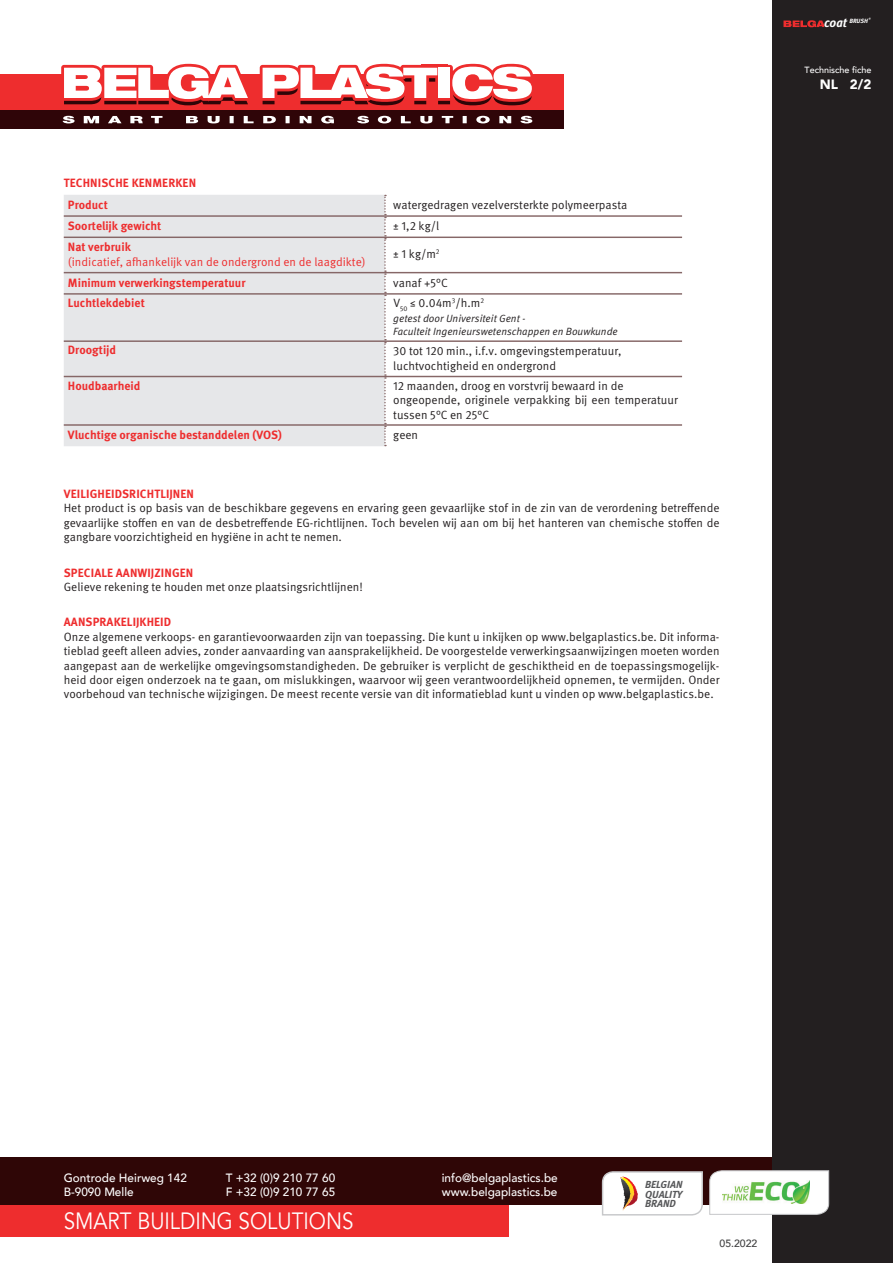
<style>
.page{position:relative;width:893px;height:1263px;background:#fff}
.page>*{position:absolute;margin:0;border:0;box-sizing:border-box;transform-origin:0 0}
.t1{font:23.55px "Avenir";color:#fff;scale:.88 1}
.t2{font:900 13.5px "Avenir";color:#fff}
.t3{font:12px/14.4px "Meta Pro";color:#231f20;text-align:justify}
.t4{font:700 12px "Meta Pro";color:#ee2d2e}
.t5{font:500 12px "Avenir";color:#fff}
.t6{font:12px "Meta Pro";color:#ee2d2e}
.t7{font:italic 10.5px "Meta Pro";color:#231f20}
.t8{font:500 10.5px "Avenir";color:#3e3e3f}
.t9{font:italic 700 10.2px/9.3px "Meta";color:#57585a;text-align:justify}
.t10{font:500 9px "Avenir";color:#fff}
.t11{font:italic 700 6.15px "Meta Pro";letter-spacing:-.01em;color:#fff}
.s1{font-size:12.6px}
</style>
<div class="page">
<div style="left:0;top:1157px;width:778px;height:48px;background:#2f0606"></div>
<div style="left:772px;top:0;width:121px;height:1263px;background:#231f20"></div>
<div style="left:0;top:1205px;width:509px;height:31px;background:#ee2d2e"></div>
<div style="left:64px;top:195px;width:320px;height:251px;background:#e6e7e9"></div>
<svg style="left:384px;top:195px;width:2px;height:251px"></svg>
<hr style="left:64px;top:215px;width:321px;height:2px;background:#866767">
<hr style="left:64px;top:237px;width:321px;height:1px;background:#866767">
<hr style="left:64px;top:272px;width:321px;height:1px;background:#866767">
<hr style="left:64px;top:293px;width:321px;height:2px;background:#866767">
<hr style="left:64px;top:340px;width:321px;height:2px;background:#866767">
<hr style="left:64px;top:376px;width:321px;height:1px;background:#866767">
<hr style="left:64px;top:424px;width:321px;height:2px;background:#866767">
<hr style="left:385px;top:215px;width:297px;height:2px;background:#866767">
<hr style="left:385px;top:237px;width:297px;height:1px;background:#866767">
<hr style="left:385px;top:272px;width:297px;height:1px;background:#866767">
<hr style="left:385px;top:293px;width:297px;height:2px;background:#866767">
<hr style="left:385px;top:340px;width:297px;height:2px;background:#866767">
<hr style="left:385px;top:376px;width:297px;height:1px;background:#866767">
<hr style="left:385px;top:424px;width:297px;height:2px;background:#866767">
<svg style="left:601px;top:1170px;width:229px;height:46px"></svg>
<img style="left:723px;top:1180px;width:87px;height:24px">
<div style="left:0;top:74px;width:563px;height:36px;background:#ee2d2e"></div>
<div style="left:0;top:110px;width:563px;height:19px;background:#2f0508"></div>
<svg style="left:61px;top:64px;width:472px;height:41px"></svg>
<svg style="left:63px;top:116px;width:469px;height:7px"></svg>
<svg style="left:783px;top:20px;width:41px;height:7px"></svg>
<p class="t4" style="left:64px;top:175px;width:134px">TECHNISCHE KENMERKEN</p>
<p class="t4" style="left:68px;top:197px;width:41px">Product</p>
<p class="t3" style="left:393px;top:198px;width:236px">watergedragen vezelversterkte polymeerpasta</p>
<p class="t4" style="left:68px;top:218px;width:95px">Soortelijk gewicht</p>
<p class="t3" style="left:393px;top:219px;width:47px">± 1,2 kg/l</p>
<p class="t4" style="left:68px;top:239px;width:64px">Nat verbruik</p>
<p class="t6" style="left:68px;top:254px;width:299px">(indicatief, afhankelijk van de ondergrond en de laagdikte)</p>
<p class="t3" style="left:393px;top:247px;width:48px">± 1 kg/m<sup>2</sup></p>
<p class="t4" style="left:68px;top:275px;width:179px">Minimum verwerkingstemperatuur</p>
<p class="t3" style="left:393px;top:276px;width:56px">vanaf +5°C</p>
<p class="t4" style="left:68px;top:295px;width:78px">Luchtlekdebiet</p>
<p class="t3" style="left:393px;top:296px;width:92px">V<sub>50</sub> ≤ 0.04m<sup>3</sup>/h.m<sup>2</sup></p>
<p class="t7" style="left:393px;top:312px;width:134px">getest door Universiteit Gent -</p>
<p class="t7" style="left:393px;top:324px;width:226px">Faculteit Ingenieurswetenschappen en Bouwkunde</p>
<p class="t4" style="left:68px;top:343px;width:49px">Droogtijd</p>
<p class="t3" style="left:393px;top:344px;width:230px">30 tot 120 min., i.f.v. omgevingstemperatuur,</p>
<p class="t3" style="left:393px;top:358px;width:164px">luchtvochtigheid en ondergrond</p>
<p class="t4" style="left:68px;top:378px;width:74px">Houdbaarheid</p>
<p class="t3" style="left:393px;top:379px;width:232px">12 maanden, droog en vorstvrij bewaard in de</p>
<p class="t3" style="left:393px;top:393px;width:286px">ongeopende, originele verpakking bij een temperatuur tussen 5°C en 25°C</p>
<p class="t4" style="left:68px;top:427px;width:216px">Vluchtige organische bestanddelen (VOS)</p>
<p class="t3" style="left:393px;top:428px;width:26px">geen</p>
<p class="t4" style="left:64px;top:486px;width:132px">VEILIGHEIDSRICHTLIJNEN</p>
<p class="t3" style="left:64px;top:501px;width:657px">Het product is op basis van de beschikbare gegevens en ervaring geen gevaarlijke stof in de zin van de verordening betreffende gevaarlijke stoffen en van de desbetreffende EG-richtlijnen. Toch bevelen wij aan om bij het hanteren van chemische stoffen de gangbare voorzichtigheid en hygiëne in acht te nemen.</p>
<p class="t4" style="left:64px;top:565px;width:131px">SPECIALE AANWIJZINGEN</p>
<p class="t3" style="left:64px;top:580px;width:301px">Gelieve rekening te houden met onze plaatsingsrichtlijnen!</p>
<p class="t4" style="left:64px;top:615px;width:109px">AANSPRAKELIJKHEID</p>
<p class="t3" style="left:64px;top:630px;width:657px">Onze algemene verkoops- en garantievoorwaarden zijn van toepassing. Die kunt u inkijken op www.belgaplastics.be. Dit informa&shy;tieblad geeft alleen advies, zonder aanvaarding van aansprakelijkheid. De voorgestelde verwerkingsaanwijzingen moeten worden aangepast aan de werkelijke omgevingsomstandigheden. De gebruiker is verplicht de geschiktheid en de toepassingsmogelijk&shy;heid door eigen onderzoek na te gaan, om mislukkingen, waarvoor wij geen verantwoordelijkheid opnemen, te vermijden. Onder voorbehoud van technische wijzigingen. De meest recente versie van dit informatieblad kunt u vinden op www.belgaplastics.be.</p>
<p class="t11" style="left:824px;top:17px;width:45px"><span class="s1">coat</span> BRUSH</p>
<p class="t10" style="left:804px;top:62px;width:68px">Technische fiche</p>
<p class="t2" style="left:820px;top:73px;width:53px">NL 2/2</p>
<p class="t5" style="left:64px;top:1167px;width:125px">Gontrode Heirweg 142</p>
<p class="t5" style="left:226px;top:1167px;width:111px">T +32 (0)9 210 77 60</p>
<p class="t5" style="left:442px;top:1167px;width:117px">info@belgaplastics.be</p>
<p class="t5" style="left:64px;top:1182px;width:71px">B-9090 Melle</p>
<p class="t5" style="left:226px;top:1182px;width:111px">F +32 (0)9 210 77 65</p>
<p class="t5" style="left:442px;top:1182px;width:117px">www.belgaplastics.be</p>
<p class="t1" style="left:64px;top:1206px;width:331px">SMART BUILDING SOLUTIONS</p>
<p class="t9" style="left:645px;top:1180px;width:39px">BELGIAN QUALITY BRAND</p>
<p class="t8" style="left:719px;top:1234px;width:39px">05.2022</p>
</div>
